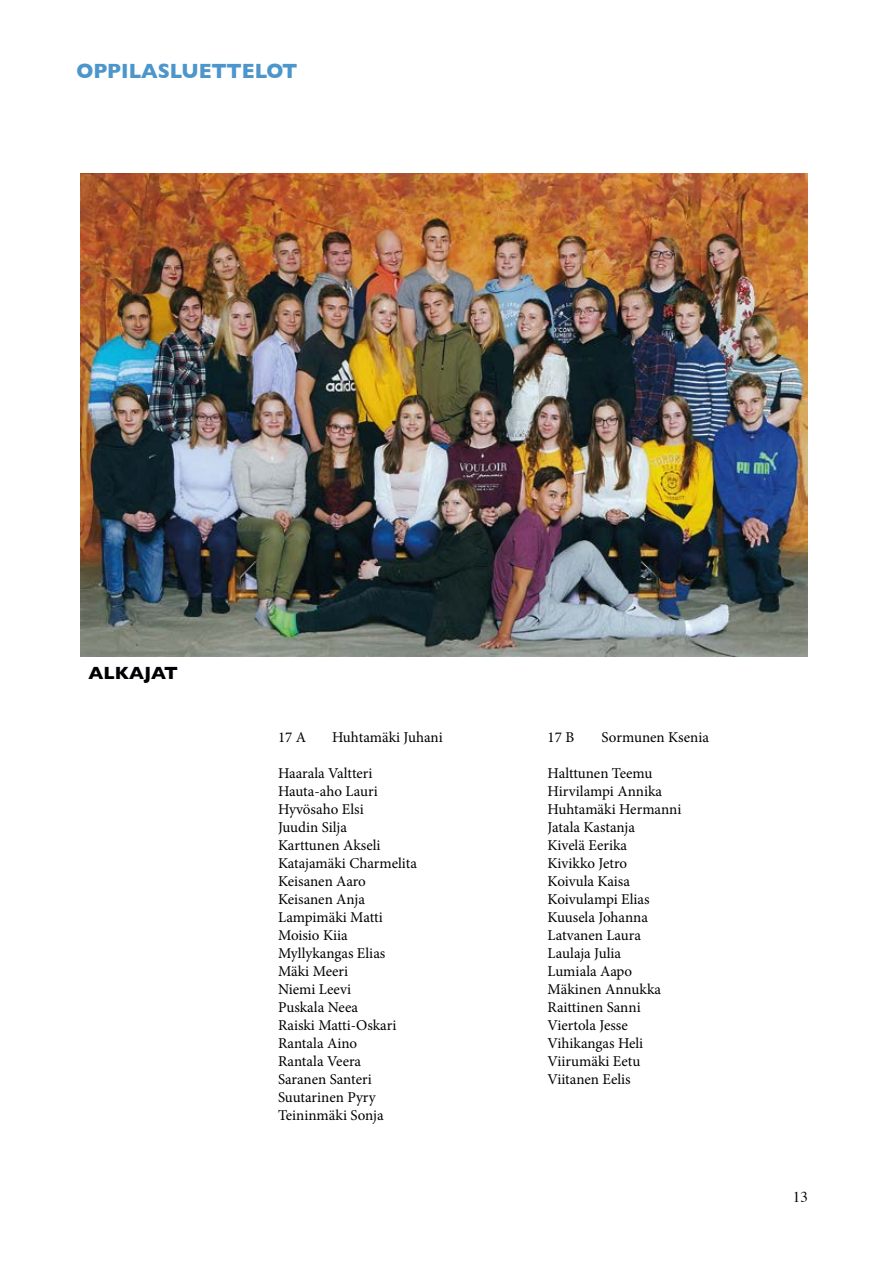
<style>
.page{position:relative;width:893px;height:1263px;background:#fff}
.page>*{position:absolute;margin:0;border:0;box-sizing:border-box;transform-origin:0 0}
.t1{font:700 21px "Gill Sans";color:#4c96cb;scale:.95 1}
.t2{font:700 18px "Gill Sans";color:#000}
.t3{font:15px/18px "Minion Pro";color:#000}
.t4{font:15px "Times";color:#000}
</style>
<div class="page">
<img style="left:81px;top:173px;width:727px;height:483px">
<h1 class="t1" style="left:76px;top:54px;width:234px">OPPILASLUETTELOT</h1>
<p class="t2" style="left:88px;top:659px;width:91px">ALKAJAT</p>
<p class="t3" style="left:278px;top:729px;width:30px">17 A</p>
<p class="t3" style="left:332px;top:729px;width:112px">Huhtamäki Juhani</p>
<p class="t3" style="left:278px;top:765px;width:140px">Haarala Valtteri<br>Hauta-aho Lauri<br>Hyvösaho Elsi<br>Juudin Silja<br>Karttunen Akseli<br>Katajamäki Charmelita<br>Keisanen Aaro<br>Keisanen Anja<br>Lampimäki Matti<br>Moisio Kiia<br>Myllykangas Elias<br>Mäki Meeri<br>Niemi Leevi<br>Puskala Neea<br>Raiski Matti-Oskari<br>Rantala Aino<br>Rantala Veera<br>Saranen Santeri<br>Suutarinen Pyry<br>Teininmäki Sonja</p>
<p class="t3" style="left:548px;top:729px;width:28px">17 B</p>
<p class="t3" style="left:602px;top:729px;width:109px">Sormunen Ksenia</p>
<p class="t3" style="left:548px;top:765px;width:135px">Halttunen Teemu<br>Hirvilampi Annika<br>Huhtamäki Hermanni<br>Jatala Kastanja<br>Kivelä Eerika<br>Kivikko Jetro<br>Koivula Kaisa<br>Koivulampi Elias<br>Kuusela Johanna<br>Latvanen Laura<br>Laulaja Julia<br>Lumiala Aapo<br>Mäkinen Annukka<br>Raittinen Sanni<br>Viertola Jesse<br>Vihikangas Heli<br>Viirumäki Eetu<br>Viitanen Eelis</p>
<p class="t4" style="left:793px;top:1183px;width:16px">13</p>
</div>
